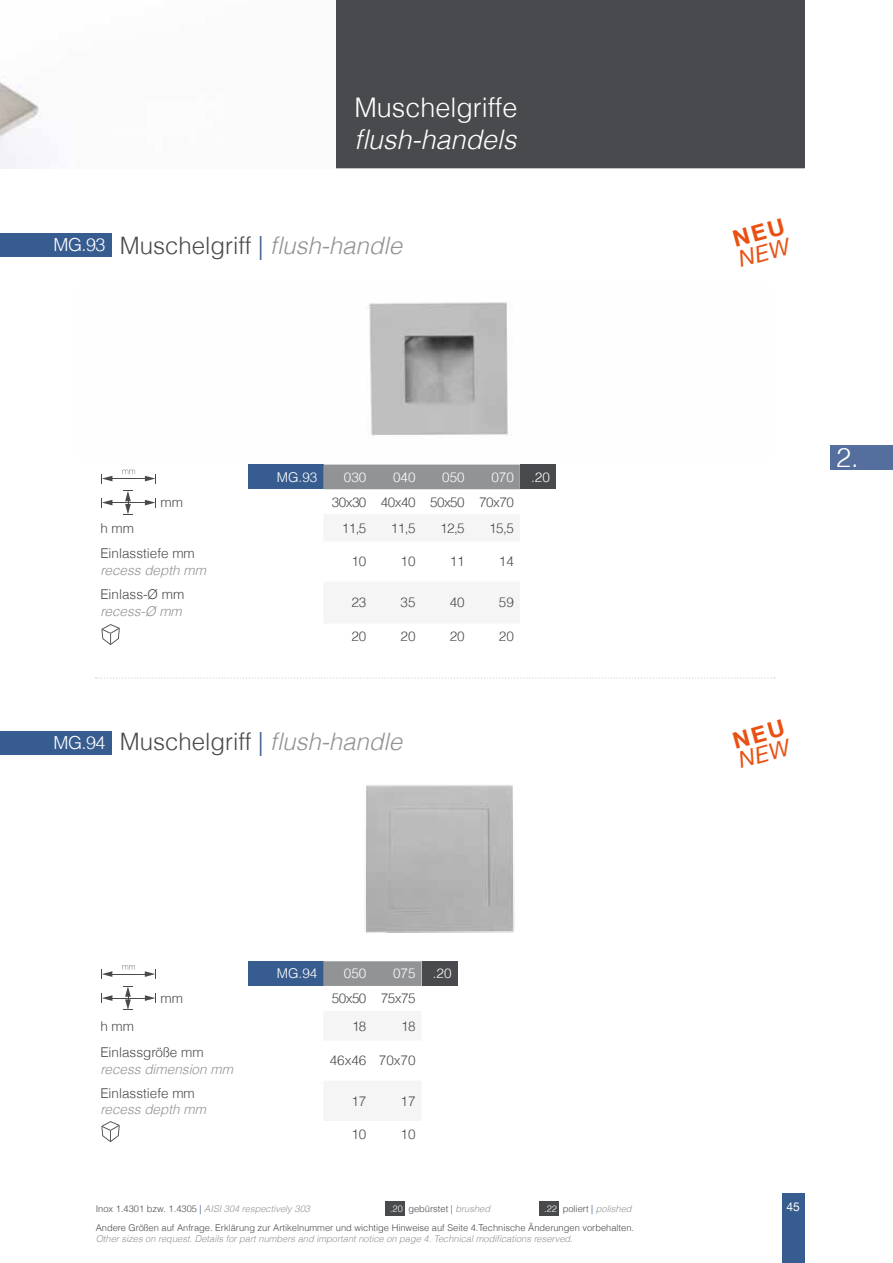
<style>
.page{position:relative;width:893px;height:1263px;background:#fff}
.page>*{position:absolute;margin:0;border:0;box-sizing:border-box;transform-origin:0 0}
.t1{font:300 27px "Helvetica";color:#fff}
.t2{font:italic 300 27px "Helvetica";color:#fff}
.t3{font:300 24px "Helvetica";color:#494a4d}
.t4{font:300 18px "Helvetica";letter-spacing:-.03em;color:#fff}
.t5{font:300 13.5px "Helvetica";color:#494a4d}
.t6{font:italic 300 13.5px "Helvetica";color:#919394}
.t7{font:300 13.5px "Helvetica";color:#fff}
.t8{font:300 13.5px "Helvetica";letter-spacing:-.04em;color:#494a4d}
.t9{font:12px "Helvetica Neue";color:#fff}
.t10{font:italic 300 9.3px "Helvetica";color:#919394}
.t11{font:300 9.3px "Helvetica";color:#494a4d}
.s1{color:#375c8f}
.s2{font-style:italic;color:#919394}
.s3{font-style:normal;color:#494a4d}
.s4{font-style:normal;color:#375c8f}
.s5{color:#fff}
.s6{font-style:normal;color:#fff}
</style>
<div class="page">
<div style="left:782px;top:1194px;width:23px;height:69px;background:#375c8f"></div>
<div style="left:385px;top:1201px;width:20px;height:15px;background:#494a4d"></div>
<div style="left:540px;top:1201px;width:19px;height:15px;background:#494a4d"></div>
<svg style="left:101px;top:624px;width:19px;height:21px"></svg>
<svg style="left:101px;top:1121px;width:19px;height:21px"></svg>
<hr style="left:110px;top:974px;width:37px;height:1px;background:#494a4d">
<svg style="left:101px;top:970px;width:11px;height:9px"></svg>
<svg style="left:145px;top:970px;width:11px;height:9px"></svg>
<svg style="left:122px;top:965px;width:13px;height:5px"></svg>
<svg style="left:124px;top:986px;width:9px;height:24px"></svg>
<hr style="left:111px;top:998px;width:36px;height:1px;background:#494a4d">
<svg style="left:101px;top:994px;width:11px;height:9px"></svg>
<svg style="left:145px;top:994px;width:11px;height:9px"></svg>
<hr style="left:111px;top:478px;width:36px;height:1px;background:#494a4d">
<svg style="left:101px;top:474px;width:11px;height:9px"></svg>
<svg style="left:145px;top:474px;width:11px;height:9px"></svg>
<svg style="left:122px;top:470px;width:13px;height:4px"></svg>
<svg style="left:124px;top:490px;width:9px;height:25px"></svg>
<hr style="left:111px;top:502px;width:36px;height:1px;background:#494a4d">
<svg style="left:101px;top:498px;width:11px;height:9px"></svg>
<svg style="left:145px;top:498px;width:11px;height:9px"></svg>
<img style="left:369px;top:302px;width:144px;height:134px">
<svg style="left:96px;top:677px;width:679px;height:2px"></svg>
<div style="left:0;top:233px;width:112px;height:23px;background:#375c8f"></div>
<div style="left:0;top:731px;width:112px;height:23px;background:#375c8f"></div>
<div style="left:248px;top:465px;width:75px;height:24px;background:#375c8f"></div>
<div style="left:323px;top:465px;width:197px;height:24px;background:#919394"></div>
<div style="left:520px;top:465px;width:36px;height:24px;background:#494a4d"></div>
<img style="left:365px;top:785px;width:150px;height:148px">
<div style="left:248px;top:961px;width:75px;height:25px;background:#375c8f"></div>
<div style="left:323px;top:961px;width:99px;height:25px;background:#919394"></div>
<div style="left:422px;top:961px;width:36px;height:25px;background:#494a4d"></div>
<div style="left:336px;top:0;width:469px;height:168px;background:#494a4d"></div>
<img style="left:0;top:76px;width:41px;height:92px">
<div style="left:830px;top:446px;width:63px;height:24px;background:#546f9d"></div>
<h1 class="t1" style="left:354px;top:93px;width:165px">Muschelgriffe</h1>
<h1 class="t2" style="left:354px;top:119px;width:164px">lush-handels</h1>
<h3 class="t4" style="left:54px;top:235px;width:53px">MG.93</h3>
<h2 class="t3" style="left:120px;top:233px;width:284px">Muschelgriff <span class="s1">|</span> <span class="s2">lush-handle</span></h2>
<h3 class="t7" style="left:277px;top:470px;width:42px">MG.93</h3>
<h3 class="t7" style="left:344px;top:470px;width:24px">030</h3>
<h3 class="t7" style="left:393px;top:470px;width:24px">040</h3>
<h3 class="t7" style="left:442px;top:470px;width:24px">050</h3>
<h3 class="t7" style="left:491px;top:470px;width:24px">070</h3>
<h3 class="t7" style="left:531px;top:470px;width:20px">.20</h3>
<h3 class="t5" style="left:160px;top:495px;width:24px">mm</h3>
<h3 class="t8" style="left:332px;top:495px;width:183px">30x30 40x40 50x50 70x70</h3>
<h3 class="t5" style="left:100px;top:521px;width:35px">h mm</h3>
<h3 class="t5" style="left:342px;top:521px;width:26px">11,5</h3>
<h3 class="t5" style="left:391px;top:521px;width:26px">11,5</h3>
<h3 class="t5" style="left:440px;top:521px;width:26px">12,5</h3>
<h3 class="t5" style="left:489px;top:521px;width:26px">15,5</h3>
<h3 class="t5" style="left:100px;top:546px;width:96px">Einlasstiefe mm</h3>
<h3 class="t6" style="left:100px;top:564px;width:107px">recess depth mm</h3>
<h3 class="t5" style="left:351px;top:554px;width:17px">10</h3>
<h3 class="t5" style="left:401px;top:554px;width:17px">10</h3>
<h3 class="t5" style="left:450px;top:554px;width:17px">11</h3>
<h3 class="t5" style="left:499px;top:554px;width:17px">14</h3>
<h3 class="t5" style="left:100px;top:587px;width:85px">Einlass-Ø mm</h3>
<h3 class="t6" style="left:100px;top:605px;width:83px">recess-Ø mm</h3>
<h3 class="t5" style="left:351px;top:595px;width:17px">23</h3>
<h3 class="t5" style="left:401px;top:595px;width:17px">35</h3>
<h3 class="t5" style="left:450px;top:595px;width:17px">40</h3>
<h3 class="t5" style="left:499px;top:595px;width:17px">59</h3>
<h3 class="t5" style="left:351px;top:629px;width:17px">20</h3>
<h3 class="t5" style="left:401px;top:629px;width:17px">20</h3>
<h3 class="t5" style="left:450px;top:629px;width:17px">20</h3>
<h3 class="t5" style="left:499px;top:629px;width:17px">20</h3>
<h3 class="t4" style="left:54px;top:733px;width:53px">MG.94</h3>
<h2 class="t3" style="left:120px;top:729px;width:284px">Muschelgriff <span class="s1">|</span> <span class="s2">lush-handle</span></h2>
<h1 class="t1" style="left:836px;top:443px;width:24px">2.</h1>
<h3 class="t7" style="left:277px;top:966px;width:42px">MG.94</h3>
<h3 class="t7" style="left:344px;top:966px;width:24px">050</h3>
<h3 class="t7" style="left:393px;top:966px;width:24px">075</h3>
<h3 class="t7" style="left:433px;top:966px;width:20px">.20</h3>
<h3 class="t5" style="left:160px;top:991px;width:24px">mm</h3>
<h3 class="t8" style="left:332px;top:991px;width:85px">50x50 75x75</h3>
<h3 class="t5" style="left:100px;top:1018px;width:35px">h mm</h3>
<h3 class="t5" style="left:352px;top:1018px;width:16px">18</h3>
<h3 class="t5" style="left:401px;top:1018px;width:16px">18</h3>
<h3 class="t5" style="left:100px;top:1045px;width:105px">Einlassgröße mm</h3>
<h3 class="t6" style="left:100px;top:1063px;width:134px">recess dimension mm</h3>
<h3 class="t5" style="left:330px;top:1053px;width:87px">46x46 70x70</h3>
<h3 class="t5" style="left:100px;top:1085px;width:96px">Einlasstiefe mm</h3>
<h3 class="t6" style="left:100px;top:1104px;width:107px">recess depth mm</h3>
<h3 class="t5" style="left:351px;top:1094px;width:17px">17</h3>
<h3 class="t5" style="left:401px;top:1094px;width:17px">17</h3>
<h3 class="t5" style="left:351px;top:1126px;width:17px">10</h3>
<h3 class="t5" style="left:401px;top:1126px;width:17px">10</h3>
<p class="t10" style="left:96px;top:1205px;width:216px"><span class="s3">Inox 1.4301 bzw. 1.4305</span> <span class="s4">|</span> AISI 304 respectively 303</p>
<p class="t9" style="left:786px;top:1200px;width:15px">45</p>
<p class="t11" style="left:96px;top:1223px;width:540px">Andere Größen auf Anfrage. Erklärung zur Artikelnummer und wichtige Hinweise auf Seite 4.Technische Änderungen vorbehalten.</p>
<p class="t10" style="left:96px;top:1232px;width:479px">Other sizes on request. Details for part numbers and important notice on page 4. Technical modiications reserved.</p>
<p class="t11" style="left:390px;top:1203px;width:102px"><span class="s5">.20</span> gebürstet <span class="s1">|</span> <span class="s2">brushed</span></p>
<p class="t10" style="left:544px;top:1205px;width:89px"><span class="s6">.22</span> <span class="s3">poliert</span> <span class="s4">|</span> polished</p>
</div>
